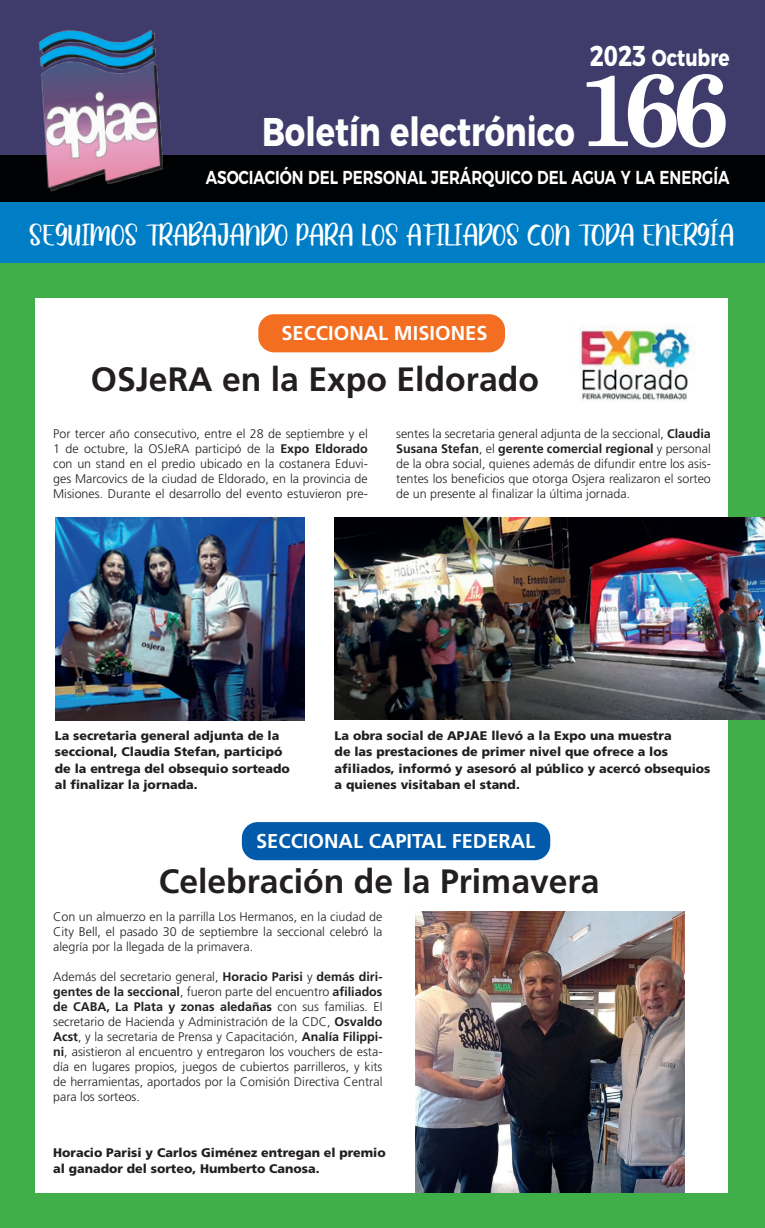
<style>
.page{position:relative;width:765px;height:1228px;background:#fff}
.page>*{position:absolute;margin:0;border:0;box-sizing:border-box;transform-origin:0 0}
.t1{font:700 103.5px "Century Schoolbook";color:#fff}
.t2{font:700 40px "Montserrat";color:#fff;scale:.8 1}
.t3{font:700 33.75px "Frutiger LT Pro";color:#231f20}
.t4{font:31.25px "Amatemora";color:#fff}
.t5{font:700 23.25px "Montserrat";color:#fff;scale:.8 1}
.t6{font:700 20px "Frutiger LT Pro";color:#fff}
.t7{font:600 18.75px "Montserrat";color:#fff;scale:.8 1}
.t8{font:300 12.5px/15px "Frutiger LT Pro";color:#231f20;text-align:justify}
.t9{font:900 12.5px/16.2px "Frutiger LT Pro";color:#231f20}
.s1{font-size:28.62px}
.s2{font-weight:700}
</style>
<div class="page">
<div style="left:0;top:260px;width:765px;height:968px;background:#40ae49"></div>
<div style="left:35px;top:298px;width:693px;height:894px;background:#fff"></div>
<div style="left:0;top:0;width:765px;height:162px;background:#3f3b6b"></div>
<div style="left:0;top:156px;width:765px;height:46px;background:#010203"></div>
<img style="left:24px;top:30px;width:150px;height:162px">
<div style="left:0;top:202px;width:765px;height:60px;background:#007ec5"></div>
<div style="left:258px;top:314px;width:247px;height:38px;background:#f36e21;border-radius:16px"></div>
<div style="left:242px;top:822px;width:308px;height:38px;background:#015aaa;border-radius:16px"></div>
<img style="left:579px;top:326px;width:116px;height:76px">
<img style="left:335px;top:518px;width:430px;height:201px">
<img style="left:55px;top:517px;width:250px;height:203px">
<img style="left:416px;top:911px;width:269px;height:281px">
<h2 class="t2" style="left:262px;top:99px;width:392px">Boletín electrónico</h2>
<h3 class="t5" style="left:590px;top:38px;width:176px"><span class="s1">2023</span> Octubre</h3>
<h1 class="t1" style="left:577px;top:28px;width:155px">166</h1>
<h3 class="t7" style="left:206px;top:162px;width:656px">ASOCIACIÓN DEL PERSONAL JERÁRQUICO DEL AGUA Y LA ENERGÍA</h3>
<h3 class="t4" style="left:30px;top:219px;width:707px">SEGUIMOS TRABAJANDO PARA LOS AFILIADOS CON TODA ENERGÍA</h3>
<h3 class="t6" style="left:281px;top:321px;width:208px">SECCIONAL MISIONES</h3>
<h3 class="t3" style="left:91px;top:359px;width:450px">OSJeRA en la Expo Eldorado</h3>
<p class="t8" style="left:53px;top:426px;width:316px">Por tercer año consecutivo, entre el 28 de septiembre y el 1 de octubre, la OSJeRA participó de la <span class="s2">Expo Eldorado </span>con un stand en el predio ubicado en la costanera Eduvi&shy;ges Marcovics de la ciudad de Eldorado, en la provincia de Misiones. Durante el desarrollo del evento estuvieron pre-</p>
<p class="t8" style="left:396px;top:426px;width:316px">sentes la secretaria general adjunta de la seccional, <span class="s2">Claudia Susana Stefan</span>, el <span class="s2">gerente comercial regional</span> y personal de la obra social, quienes además de difundir entre los asis&shy;tentes los beneficios que otorga Osjera realizaron el sorteo de un presente al finalizar la última jornada.</p>
<p class="t9" style="left:55px;top:728px;width:237px">La secretaria general adjunta de la seccional, Claudia Stefan, participó de la entrega del obsequio sorteado al finalizar la jornada.</p>
<p class="t9" style="left:335px;top:728px;width:377px">La obra social de APJAE llevó a la Expo una muestra<br>de las prestaciones de primer nivel que ofrece a los afiliados, informó y asesoró al público y acercó obsequios a quienes visitaban el stand.</p>
<h3 class="t6" style="left:256px;top:829px;width:281px">SECCIONAL CAPITAL FEDERAL</h3>
<h3 class="t3" style="left:159px;top:862px;width:442px">Celebración de la Primavera</h3>
<p class="t8" style="left:53px;top:909px;width:331px">Con un almuerzo en la parrilla Los Hermanos, en la ciudad de City Bell, el pasado 30 de septiembre la seccional celebró la alegría por la llegada de la primavera.</p>
<p class="t8" style="left:53px;top:969px;width:331px">Además del secretario general, <span class="s2">Horacio Parisi</span> y <span class="s2">demás diri&shy;gentes de la seccional</span>, fueron parte del encuentro <span class="s2">afiliados de CABA, La Plata y zonas aledañas</span> con sus familias. El secretario de Hacienda y Administración de la CDC, <span class="s2">Osvaldo Acst</span>, y la secretaria de Prensa y Capacitación, <span class="s2">Analía Filippi&shy;ni</span>, asistieron al encuentro y entregaron los vouchers de esta&shy;día en lugares propios, juegos de cubiertos parrilleros, y kits de herramientas, aportados por la Comisión Directiva Central para los sorteos.</p>
<p class="t9" style="left:53px;top:1144px;width:334px">Horacio Parisi y Carlos Giménez entregan el premio al ganador del sorteo, Humberto Canosa.</p>
</div>
